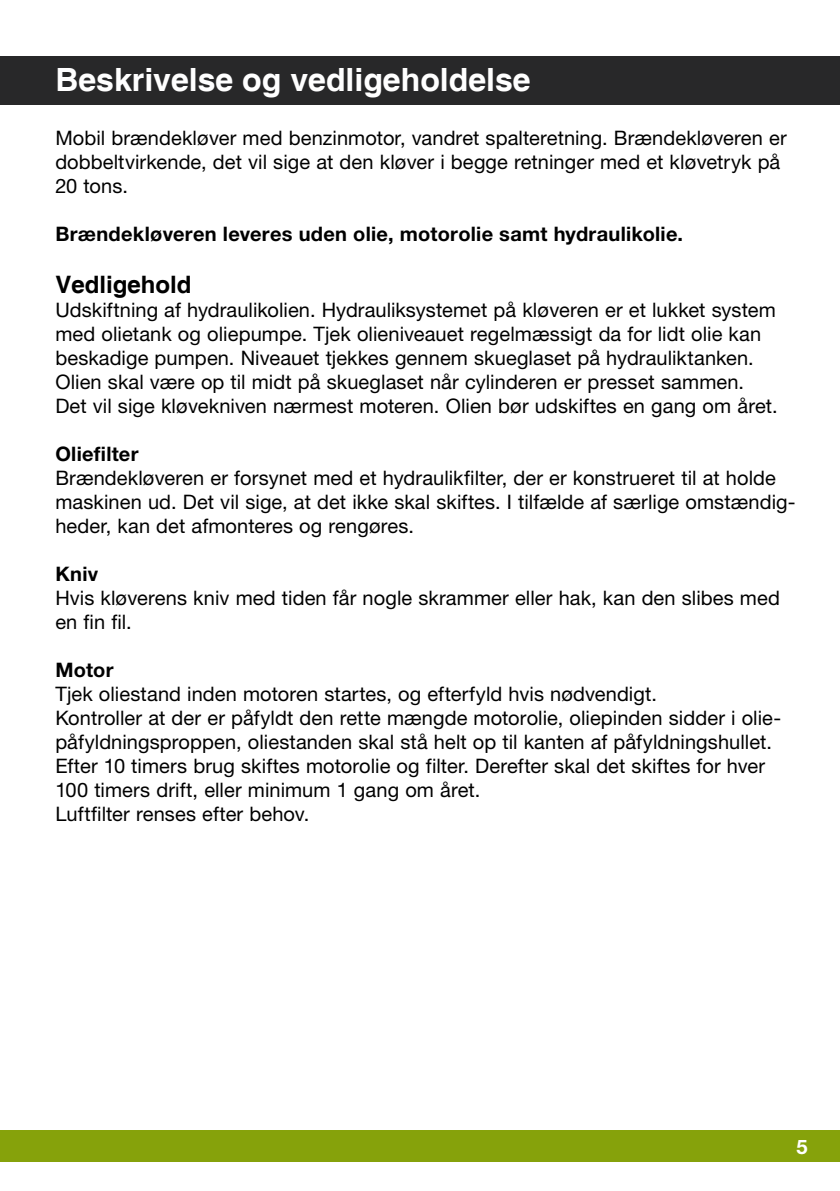
<style>
.page{position:relative;width:840px;height:1191px;background:#fff}
.page>*{position:absolute;margin:0;border:0;box-sizing:border-box;transform-origin:0 0}
.t1{font:700 32px "Helvetica";color:#fff}
.t2{font:700 24px "Helvetica";color:#000}
.t3{font:20px/24px "Helvetica Neue";letter-spacing:.005em;color:#000}
.t4{font:700 20px "Helvetica Neue";letter-spacing:.015em;color:#000}
.t5{font:700 20px "Helvetica Neue";color:#fff}
</style>
<div class="page">
<div style="left:0;top:1130px;width:839px;height:32px;background:#86a20b"></div>
<div style="left:0;top:57px;width:839px;height:48px;background:#282829"></div>
<h1 class="t1" style="left:55px;top:60px;width:476px">Beskrivelse og vedligeholdelse</h1>
<p class="t3" style="left:55px;top:125px;width:732px">Mobil brændekløver med benzinmotor, vandret spalteretning. Brændekløveren er dobbeltvirkende, det vil sige at den kløver i begge retninger med et kløvetryk på<br>20 tons.</p>
<p class="t4" style="left:55px;top:221px;width:629px">Brændekløveren leveres uden olie, motorolie samt hydraulikolie.</p>
<p class="t2" style="left:55px;top:270px;width:138px">Vedligehold</p>
<p class="t3" style="left:55px;top:297px;width:723px">Udskiftning af hydraulikolien. Hydrauliksystemet på kløveren er et lukket system med olietank og oliepumpe. Tjek olieniveauet regelmæssigt da for lidt olie kan beskadige pumpen. Niveauet tjekkes gennem skueglaset på hydrauliktanken.<br>Olien skal være op til midt på skueglaset når cylinderen er presset sammen.<br>Det vil sige kløvekniven nærmest moteren. Olien bør udskiftes en gang om året.</p>
<p class="t4" style="left:55px;top:441px;width:85px">Oliefilter</p>
<p class="t3" style="left:55px;top:465px;width:741px">Brændekløveren er forsynet med et hydraulikfilter, der er konstrueret til at holde maskinen ud. Det vil sige, at det ikke skal skiftes. I tilfælde af særlige omstændig&shy;heder, kan det afmonteres og rengøres.</p>
<p class="t4" style="left:55px;top:561px;width:44px">Kniv</p>
<p class="t3" style="left:55px;top:585px;width:725px">Hvis kløverens kniv med tiden får nogle skrammer eller hak, kan den slibes med en fin fil.</p>
<p class="t4" style="left:55px;top:657px;width:60px">Motor</p>
<p class="t3" style="left:55px;top:681px;width:727px">Tjek oliestand inden motoren startes, og efterfyld hvis nødvendigt.<br>Kontroller at der er påfyldt den rette mængde motorolie, oliepinden sidder i olie&shy;påfyldningsproppen, oliestanden skal stå helt op til kanten af påfyldningshullet.<br>Efter 10 timers brug skiftes motorolie og filter. Derefter skal det skiftes for hver 100 timers drift, eller minimum 1 gang om året.<br>Luftfilter renses efter behov.</p>
<p class="t5" style="left:796px;top:1134px;width:13px">5</p>
</div>
